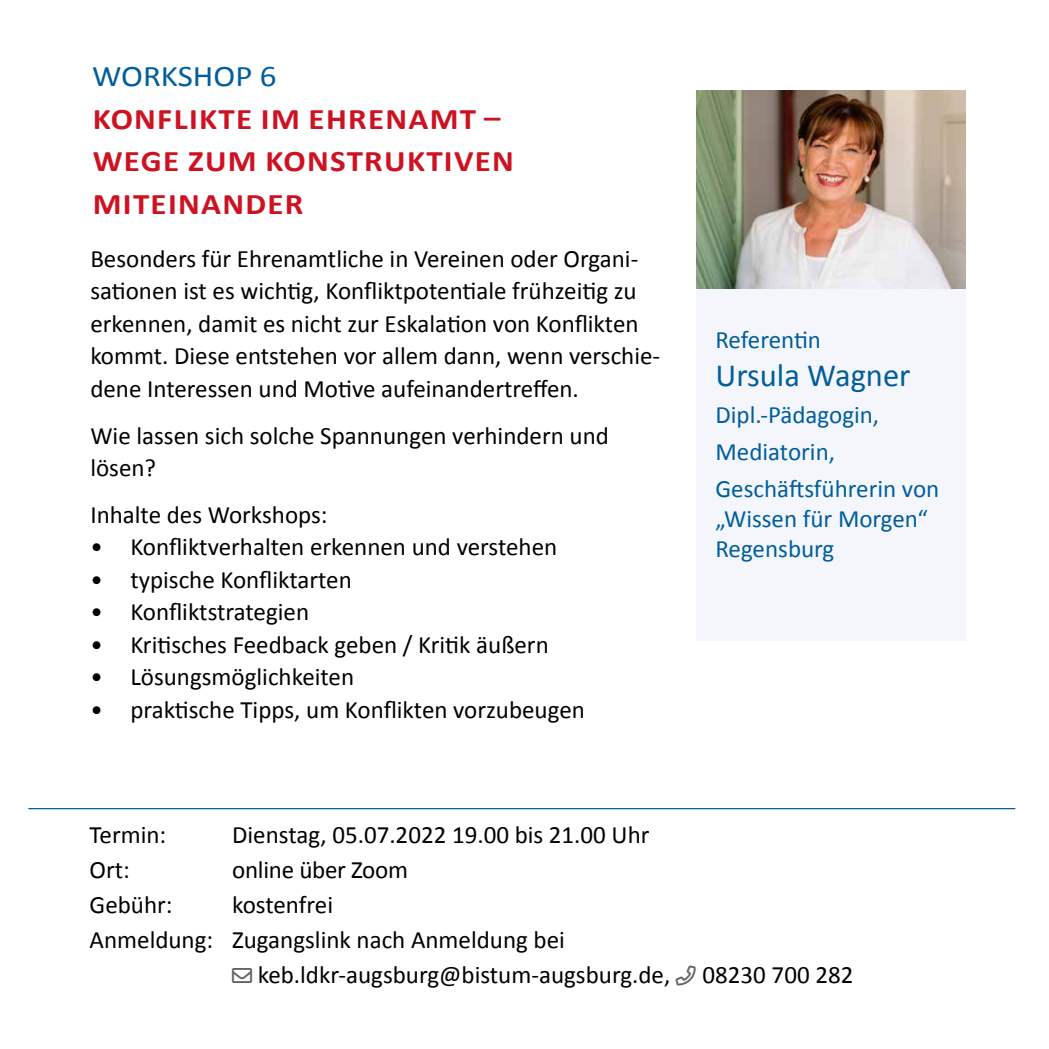
<style>
.page{position:relative;width:1049px;height:1049px;background:#fff}
.page>*{position:absolute;margin:0;border:0;box-sizing:border-box;transform-origin:0 0}
.t1{font:32.5px "Calibri";color:#005e9c}
.t2{font:700 30px/42.5px "Calibri";letter-spacing:.04em;color:#cd1222;scale:1.1 1}
.t3{font:30px "Calibri";color:#005e9c;scale:1.1 1}
.t4{font:25px/32.5px "Calibri";color:#000}
.t5{font:25px/37px "Calibri";color:#005e9c}
.s1{color:#646363}
</style>
<div class="page">
<hr style="left:28px;top:808px;width:987px;height:1px;background:#005e9c">
<div style="left:696px;top:288px;width:270px;height:353px;background:#f4f6fb"></div>
<img style="left:696px;top:90px;width:270px;height:198px">
<p class="t3" style="left:92px;top:58px;width:169px">WORKSHOP 6</p>
<p class="t2" style="left:93px;top:96px;width:384px">KONFLIKTE IM EHRENAMT –<br>WEGE ZUM KONSTRUKTIVEN<br>MITEINANDER</p>
<p class="t4" style="left:90px;top:241px;width:571px">Besonders für Ehrenamtliche in Vereinen oder Organi&shy;sationen ist es wichtig, Konfliktpotentiale frühzeitig zu erkennen, damit es nicht zur Eskalation von Konflikten kommt. Diese entstehen vor allem dann, wenn verschie&shy;dene Interessen und Motive aufeinandertreffen.</p>
<p class="t4" style="left:90px;top:418px;width:520px">Wie lassen sich solche Spannungen verhindern und lösen?</p>
<p class="t4" style="left:90px;top:497px;width:239px">Inhalte des Workshops:</p>
<p class="t4" style="left:90px;top:529px;width:468px">• Konfliktverhalten erkennen und verstehen</p>
<p class="t4" style="left:90px;top:562px;width:263px">• typische Konfliktarten</p>
<p class="t4" style="left:90px;top:594px;width:220px">• Konfliktstrategien</p>
<p class="t4" style="left:90px;top:627px;width:460px">• Kritisches Feedback geben / Kritik äußern</p>
<p class="t4" style="left:90px;top:659px;width:265px">• Lösungsmöglichkeiten</p>
<p class="t4" style="left:90px;top:692px;width:496px">• praktische Tipps, um Konflikten vorzubeugen</p>
<p class="t5" style="left:715px;top:320px;width:107px">Referentin</p>
<h1 class="t1" style="left:715px;top:355px;width:197px">Ursula Wagner</h1>
<p class="t5" style="left:715px;top:395px;width:225px">Dipl.-Pädagogin,<br>Mediatorin,<br>Geschäftsführerin von</p>
<p class="t5" style="left:715px;top:503px;width:214px;line-height:30px">„Wissen für Morgen“<br>Regensburg</p>
<p class="t4" style="left:90px;top:817px;width:78px">Termin:</p>
<p class="t4" style="left:232px;top:817px;width:419px">Dienstag, 05.07.2022 19.00 bis 21.00 Uhr</p>
<p class="t4" style="left:90px;top:852px;width:42px">Ort:</p>
<p class="t4" style="left:232px;top:852px;width:177px">online über Zoom</p>
<p class="t4" style="left:90px;top:887px;width:85px">Gebühr:</p>
<p class="t4" style="left:90px;top:886px;width:477px;line-height:35px;text-indent:142px">kostenfrei<br>Anmeldung: Zugangslink nach Anmeldung bei</p>
<p class="t4" style="left:232px;top:957px;width:440px"><span class="s1">→</span> keb.ldkr-augsburg@bistum-augsburg.de,</p>
<p class="t4" style="left:702px;top:957px;width:152px">08230 700 282</p>
</div>
